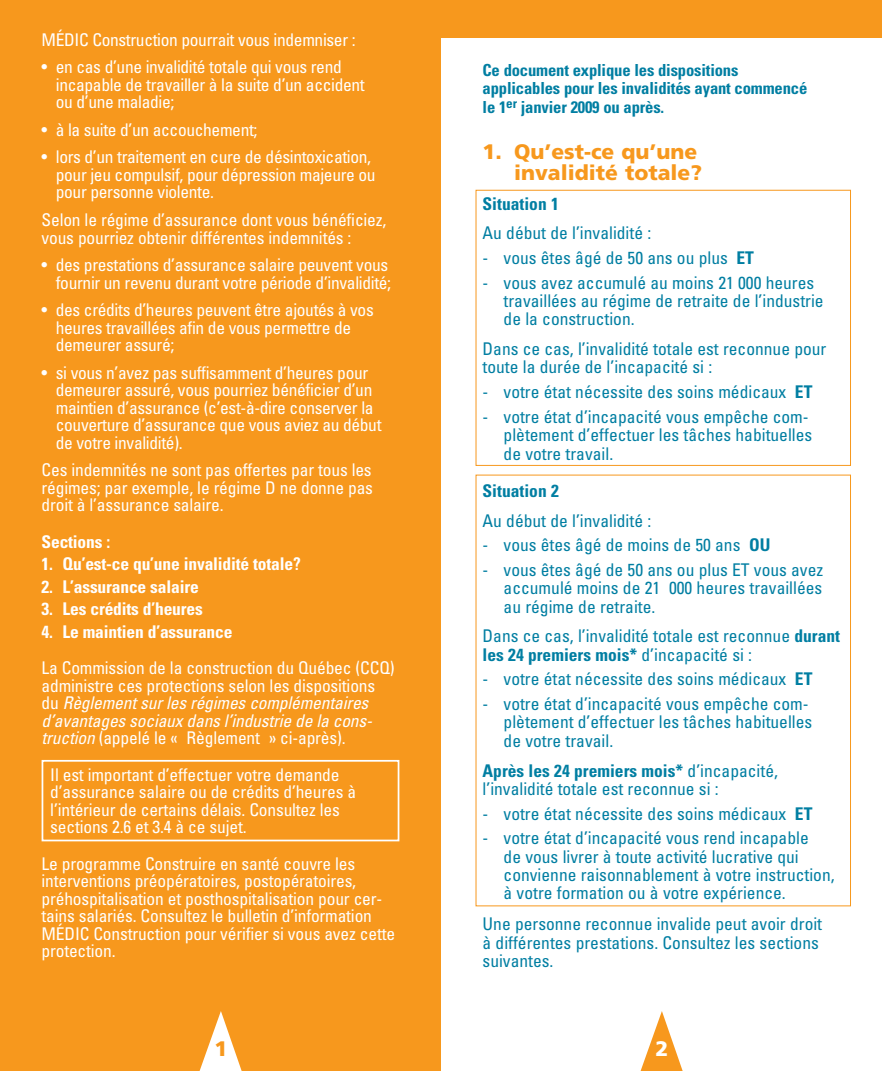
<style>
.page{position:relative;width:882px;height:1071px;background:#fff}
.page>*{position:absolute;margin:0;border:0;box-sizing:border-box;transform-origin:0 0}
.t1{font:900 21px/21px "Frutiger";color:#f7981d;text-align:right}
.t2{font:900 21px "Frutiger";color:#fff}
.t3{font:condensed 17.5px/17.5px "Univers";letter-spacing:-.01em;color:#fff}
.t4{font:condensed 17.5px/18.4px "Univers";color:#007ea2}
.t5{font:700 condensed 17.5px "Univers";letter-spacing:-.01em;color:#fff}
.t6{font:700 condensed 17.5px "Univers";color:#007ea2}
.t7{font:700 condensed 16.62px/18.4px "Univers";letter-spacing:-.01em;color:#007ea2}
.s1{font-style:italic}
.s2{font-weight:700}
</style>
<div class="page">
<div style="left:476px;top:190px;width:375px;height:276px;border:1px solid #f7981d"></div>
<svg style="left:641px;top:1011px;width:42px;height:60px"></svg>
<div style="left:0;top:0;width:441px;height:1071px;background:#f7981d"></div>
<svg style="left:200px;top:1011px;width:42px;height:60px"></svg>
<div style="left:42px;top:760px;width:357px;height:81px;border:2px solid #fff"></div>
<div style="left:441px;top:0;width:441px;height:38px;background:#f7981d"></div>
<p class="t3" style="left:42px;top:30px;width:316px">MÉDIC Construction pourrait vous indemniser :</p>
<p class="t3" style="left:56px;top:58px;width:310px;text-indent:-14px">• en cas d’une invalidité totale qui vous rend incapable de travailler à la suite d’un accident ou d’une maladie;</p>
<p class="t3" style="left:42px;top:120px;width:217px">• à la suite d’un accouchement;</p>
<p class="t3" style="left:56px;top:148px;width:321px;text-indent:-14px">• lors d’un traitement en cure de désintoxication, pour jeu compulsif, pour dépression majeure ou pour personne violente.</p>
<p class="t3" style="left:42px;top:211px;width:346px">Selon le régime d’assurance dont vous bénéficiez, vous pourriez obtenir différentes indemnités :</p>
<p class="t3" style="left:42px;top:256px;width:351px;text-align:right">• des prestations d’assurance salaire peuvent vous fournir un revenu durant votre période d’invalidité;</p>
<p class="t3" style="left:56px;top:301px;width:320px;text-indent:-14px">• des crédits d’heures peuvent être ajoutés à vos heures travaillées afin de vous permettre de demeurer assuré;</p>
<p class="t3" style="left:56px;top:363px;width:327px;text-indent:-14px">• si vous n’avez pas suffisamment d’heures pour demeurer assuré, vous pourriez bénéficier d’un maintien d’assurance (c’est-à-dire conserver la couverture d’assurance que vous aviez au début de votre invalidité).</p>
<p class="t3" style="left:42px;top:461px;width:333px;text-align:justify">Ces indemnités ne sont pas offertes par tous les régimes; par exemple, le régime D ne donne pas droit à l’assurance salaire.</p>
<p class="t5" style="left:42px;top:531px;width:70px">Sections :</p>
<p class="t5" style="left:42px;top:553px;width:261px">1. Qu’est-ce qu’une invalidité totale?</p>
<p class="t5" style="left:42px;top:576px;width:159px">2. L’assurance salaire</p>
<p class="t5" style="left:42px;top:598px;width:163px">3. Les crédits d’heures</p>
<p class="t5" style="left:42px;top:621px;width:192px">4. Le maintien d’assurance</p>
<p class="t3" style="left:42px;top:659px;width:355px">La Commission de la construction du Québec (CCQ) administre ces protections selon les dispositions du <span class="s1">Règlement sur les régimes complémentaires d’avantages sociaux dans l’industrie de la cons&shy;truction</span> (appelé le « Règlement » ci-après).</p>
<p class="t3" style="left:50px;top:765px;width:307px">Il est important d’effectuer votre demande d’assurance salaire ou de crédits d’heures à l’intérieur de certains délais. Consultez les sections 2.6 et 3.4 à ce sujet.</p>
<p class="t3" style="left:42px;top:854px;width:355px">Le programme Construire en santé couvre les interventions préopératoires, postopératoires, préhospitalisation et posthospitalisation pour cer&shy;tains salariés. Consultez le bulletin d’information MÉDIC Construction pour vérifier si vous avez cette protection.</p>
<p class="t1" style="left:215px;top:1038px;width:14px">1</p>
<p class="t7" style="left:483px;top:61px;width:326px">Ce document explique les dispositions applicables pour les invalidités ayant commencé le 1<sup>er</sup> janvier 2009 ou après.</p>
<p class="t1" style="left:483px;top:141px;width:221px">1. Qu’est-ce qu’une invalidité totale?</p>
<p class="t6" style="left:483px;top:193px;width:78px">Situation 1</p>
<p class="t4" style="left:483px;top:223px;width:170px">Au début de l’invalidité :</p>
<p class="t4" style="left:483px;top:248px;width:273px">- vous êtes âgé de 50 ans ou plus <span class="s2">ET</span></p>
<p class="t4" style="left:504px;top:273px;width:322px;text-indent:-21px">- vous avez accumulé au moins 21 000 heures travaillées au régime de retraite de l’industrie de la construction.</p>
<p class="t4" style="left:483px;top:339px;width:345px">Dans ce cas, l’invalidité totale est reconnue pour toute la durée de l’incapacité si :</p>
<p class="t4" style="left:483px;top:382px;width:331px">- votre état nécessite des soins médicaux <span class="s2">ET</span></p>
<p class="t4" style="left:504px;top:407px;width:310px;text-indent:-21px">- votre état d’incapacité vous empêche com&shy;plètement d’effectuer les tâches habituelles de votre travail.</p>
<p class="t6" style="left:483px;top:480px;width:78px">Situation 2</p>
<p class="t4" style="left:483px;top:511px;width:170px">Au début de l’invalidité :</p>
<p class="t4" style="left:483px;top:535px;width:289px">- vous êtes âgé de moins de 50 ans <span class="s2">OU</span></p>
<p class="t4" style="left:504px;top:560px;width:321px;text-align:justify;text-indent:-21px">- vous êtes âgé de 50 ans ou plus ET vous avez accumulé moins de 21 000 heures travaillées au régime de retraite.</p>
<p class="t4" style="left:483px;top:626px;width:359px">Dans ce cas, l’invalidité totale est reconnue <span class="s2">durant les 24 premiers mois*</span> d’incapacité si :</p>
<p class="t4" style="left:483px;top:670px;width:331px">- votre état nécessite des soins médicaux <span class="s2">ET</span></p>
<p class="t4" style="left:504px;top:694px;width:310px;text-indent:-21px">- votre état d’incapacité vous empêche com&shy;plètement d’effectuer les tâches habituelles de votre travail.</p>
<p class="t4" style="left:483px;top:761px;width:297px"><span class="s2">Après les 24 premiers mois*</span> d’incapacité, l’invalidité totale est reconnue si :</p>
<p class="t4" style="left:483px;top:804px;width:331px">- votre état nécessite des soins médicaux <span class="s2">ET</span></p>
<p class="t4" style="left:504px;top:828px;width:333px;text-indent:-21px">- votre état d’incapacité vous rend incapable<br>de vous livrer à toute activité lucrative qui convienne raisonnablement à votre instruction, à votre formation ou à votre expérience.</p>
<p class="t4" style="left:483px;top:914px;width:341px">Une personne reconnue invalide peut avoir droit à différentes prestations. Consultez les sections suivantes.</p>
<p class="t2" style="left:656px;top:1036px;width:14px">2</p>
</div>
